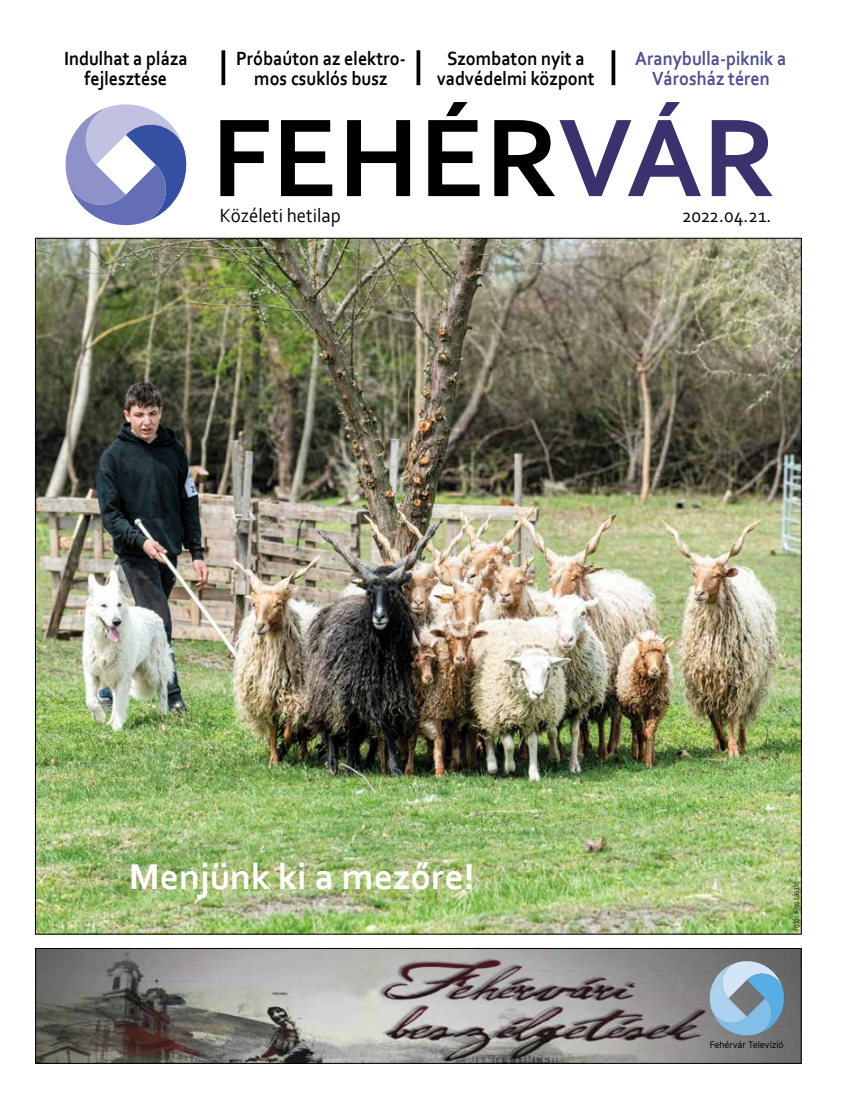
<style>
.page{position:relative;width:851px;height:1099px;background:#fff}
.page>*{position:absolute;margin:0;border:0;box-sizing:border-box;transform-origin:0 0}
.t1{font:700 116.25px "Corbel";color:#000}
.t2{font:700 37.5px "Corbel";color:#fff}
.t3{font:700 20px/20px "Corbel";color:#000;text-align:center;scale:.9 1}
.t4{font:700 20px/20px "Corbel";color:#4e4f91;text-align:center;scale:.9 1}
.t5{font:20px "Corbel";color:#000;scale:.94 1}
.t6{font:9.12px "Inter";color:#000;scale:.95 1}
.t7{font:8.75px "Solex";color:#000}
.s1{color:#3c316c}
</style>
<div class="page">
<svg style="left:65px;top:104px;width:121px;height:121px"></svg>
<svg style="left:221px;top:50px;width:4px;height:35px"></svg>
<svg style="left:416px;top:50px;width:4px;height:35px"></svg>
<svg style="left:611px;top:50px;width:4px;height:35px"></svg>
<img style="left:37px;top:240px;width:762px;height:692px">
<img style="left:37px;top:950px;width:762px;height:111px">
<div style="left:35px;top:948px;width:766px;height:115px;border:1px solid #000"></div>
<svg style="left:709px;top:961px;width:74px;height:74px;background:#8aabc3"></svg>
<p class="t3" style="left:64px;top:48px;width:139px">Indulhat a pláza fejlesztése</p>
<p class="t3" style="left:236px;top:48px;width:190px">Próbaúton az elektro&shy;mos csuklós busz</p>
<h1 class="t1" style="left:211px;top:85px;width:566px">FEHÉR<span class="s1">VÁR</span></h1>
<p class="t5" style="left:220px;top:203px;width:130px">Közéleti hetilap</p>
<p class="t3" style="left:437px;top:48px;width:177px">Szombaton nyit a vadvédelmi központ</p>
<p class="t4" style="left:635px;top:48px;width:170px">Aranybulla-piknik a<br>Városház téren</p>
<p class="t5" style="left:682px;top:203px;width:96px">2022.04.21.</p>
<h2 class="t2" style="left:129px;top:853px;width:347px">Menjünk ki a mezőre!</h2>
<p class="t7" style="left:790px;top:931px;width:51px;rotate:-90deg">Fotó: Kiss László</p>
<p class="t6" style="left:709px;top:1038px;width:79px">Fehérvár Televízió</p>
</div>
